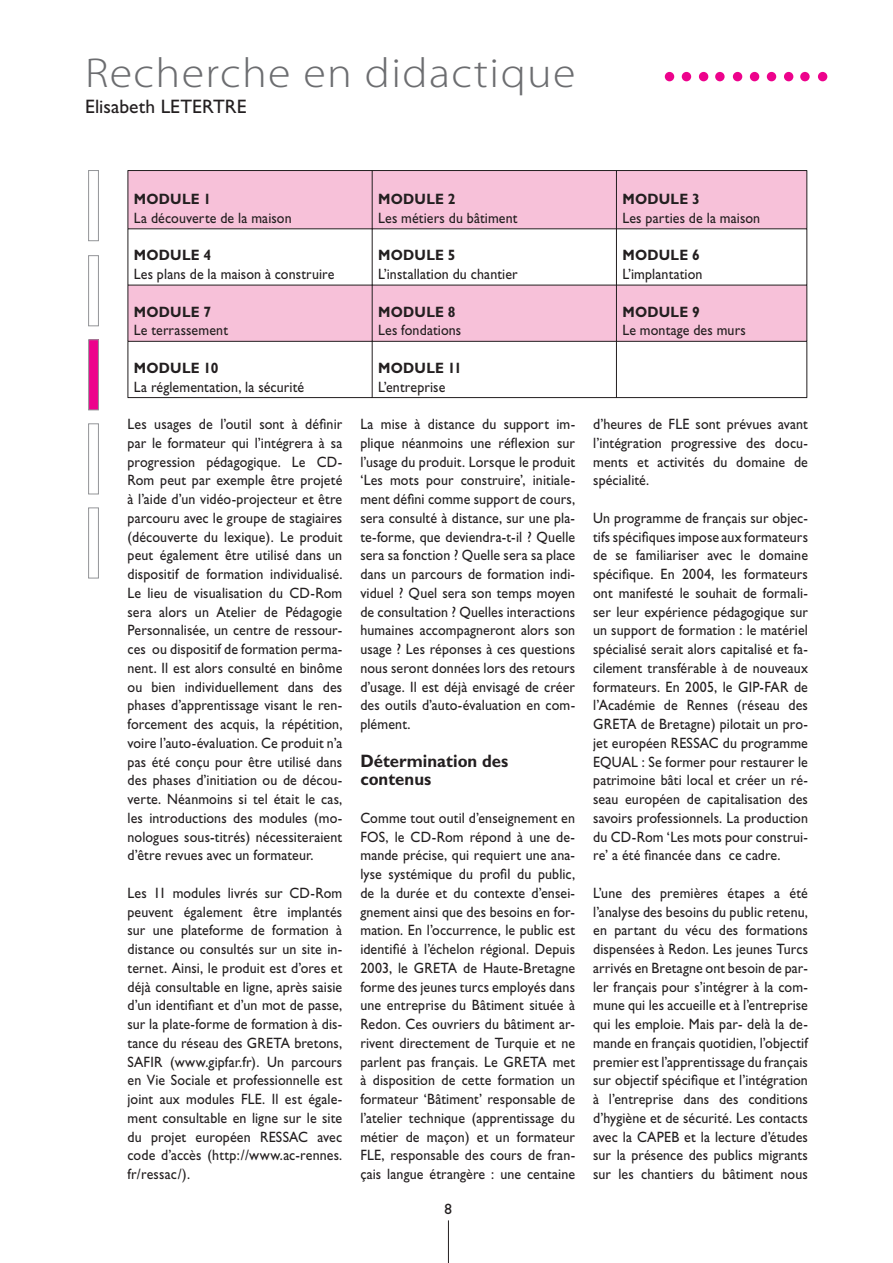
<style>
.page{position:relative;width:893px;height:1263px;background:#fff}
.page>*{position:absolute;margin:0;border:0;box-sizing:border-box;transform-origin:0 0}
.t1{font:300 42px "Myriad Pro";letter-spacing:.03em;color:#6c6d70;scale:1.1 1}
.t2{font:19.5px "Gill Sans";color:#231f20}
.t3{font:700 18px/18.8px "Gill Sans";color:#231f20;scale:.93 1}
.t4{font:15px/18.8px "Gill Sans";letter-spacing:.01em;color:#231f20;text-align:justify;scale:.93 1}
.t5{font:700 15px "Gill Sans";letter-spacing:.015em;color:#231f20;scale:.93 1}
.t6{font:15px "Gill Sans";letter-spacing:.01em;color:#231f20}
</style>
<div class="page">
<hr style="left:448px;top:1220px;width:1px;height:43px;background:#231f20">
<svg style="left:88px;top:170px;width:11px;height:157px"></svg>
<svg style="left:88px;top:339px;width:11px;height:240px"></svg>
<div style="left:818px;top:72px;width:9px;height:9px;background:#ed028c;border-radius:50%"></div>
<div style="left:800px;top:72px;width:10px;height:9px;background:#ed028c;border-radius:50%"></div>
<div style="left:784px;top:72px;width:9px;height:9px;background:#ed028c;border-radius:50%"></div>
<div style="left:767px;top:72px;width:9px;height:9px;background:#ed028c;border-radius:50%"></div>
<div style="left:750px;top:72px;width:9px;height:9px;background:#ed028c;border-radius:50%"></div>
<div style="left:733px;top:72px;width:9px;height:9px;background:#ed028c;border-radius:50%"></div>
<div style="left:715px;top:72px;width:9px;height:9px;background:#ed028c;border-radius:50%"></div>
<div style="left:699px;top:72px;width:9px;height:9px;background:#ed028c;border-radius:50%"></div>
<div style="left:682px;top:72px;width:9px;height:9px;background:#ed028c;border-radius:50%"></div>
<div style="left:665px;top:72px;width:9px;height:9px;background:#ed028c;border-radius:50%"></div>
<svg style="left:129px;top:171px;width:677px;height:170px;fill:#f7c1d9"></svg>
<hr style="left:128px;top:170px;width:244px;height:1px;background:#231f20">
<hr style="left:128px;top:171px;width:1px;height:57px;background:#231f20">
<hr style="left:372px;top:170px;width:244px;height:1px;background:#231f20">
<hr style="left:372px;top:171px;width:1px;height:57px;background:#231f20">
<hr style="left:616px;top:170px;width:191px;height:1px;background:#231f20">
<hr style="left:616px;top:171px;width:1px;height:57px;background:#231f20">
<hr style="left:806px;top:171px;width:1px;height:57px;background:#231f20">
<hr style="left:128px;top:228px;width:244px;height:1px;background:#231f20">
<hr style="left:128px;top:229px;width:1px;height:56px;background:#231f20">
<hr style="left:372px;top:228px;width:244px;height:1px;background:#231f20">
<hr style="left:372px;top:229px;width:1px;height:56px;background:#231f20">
<hr style="left:616px;top:228px;width:191px;height:1px;background:#231f20">
<hr style="left:616px;top:229px;width:1px;height:56px;background:#231f20">
<hr style="left:806px;top:229px;width:1px;height:56px;background:#231f20">
<hr style="left:128px;top:285px;width:244px;height:1px;background:#231f20">
<hr style="left:128px;top:285px;width:1px;height:56px;background:#231f20">
<hr style="left:372px;top:285px;width:244px;height:1px;background:#231f20">
<hr style="left:372px;top:285px;width:1px;height:56px;background:#231f20">
<hr style="left:616px;top:285px;width:191px;height:1px;background:#231f20">
<hr style="left:616px;top:285px;width:1px;height:56px;background:#231f20">
<hr style="left:806px;top:285px;width:1px;height:56px;background:#231f20">
<hr style="left:128px;top:341px;width:244px;height:1px;background:#231f20">
<hr style="left:128px;top:342px;width:1px;height:55px;background:#231f20">
<hr style="left:372px;top:341px;width:244px;height:1px;background:#231f20">
<hr style="left:372px;top:342px;width:1px;height:55px;background:#231f20">
<hr style="left:616px;top:341px;width:191px;height:1px;background:#231f20">
<hr style="left:616px;top:342px;width:1px;height:55px;background:#231f20">
<hr style="left:806px;top:342px;width:1px;height:55px;background:#231f20">
<hr style="left:128px;top:397px;width:488px;height:1px;background:#231f20">
<hr style="left:616px;top:397px;width:191px;height:1px;background:#231f20">
<h1 class="t1" style="left:85px;top:57px;width:447px">Recherche en didactique</h1>
<h2 class="t2" style="left:85px;top:99px;width:163px">Elisabeth LETERTRE</h2>
<p class="t5" style="left:134px;top:194px;width:85px">MODULE 1</p>
<p class="t4" style="left:134px;top:210px;width:171px">La découverte de la maison</p>
<p class="t5" style="left:378px;top:194px;width:85px">MODULE 2</p>
<p class="t4" style="left:378px;top:210px;width:151px">Les métiers du bâtiment</p>
<p class="t5" style="left:622px;top:194px;width:85px">MODULE 3</p>
<p class="t4" style="left:622px;top:210px;width:150px">Les parties de la maison</p>
<p class="t5" style="left:134px;top:250px;width:85px">MODULE 4</p>
<p class="t4" style="left:134px;top:266px;width:217px">Les plans de la maison à construire</p>
<p class="t5" style="left:378px;top:250px;width:85px">MODULE 5</p>
<p class="t4" style="left:378px;top:266px;width:152px">L’installation du chantier</p>
<p class="t5" style="left:622px;top:250px;width:85px">MODULE 6</p>
<p class="t4" style="left:622px;top:266px;width:88px">L’implantation</p>
<p class="t5" style="left:134px;top:306px;width:85px">MODULE 7</p>
<p class="t4" style="left:134px;top:323px;width:103px">Le terrassement</p>
<p class="t5" style="left:378px;top:306px;width:85px">MODULE 8</p>
<p class="t4" style="left:378px;top:323px;width:91px">Les fondations</p>
<p class="t5" style="left:622px;top:306px;width:85px">MODULE 9</p>
<p class="t4" style="left:622px;top:323px;width:134px">Le montage des murs</p>
<p class="t5" style="left:134px;top:363px;width:92px">MODULE 10</p>
<p class="t4" style="left:134px;top:379px;width:185px">La réglementation, la sécurité</p>
<p class="t5" style="left:378px;top:363px;width:91px">MODULE 11</p>
<p class="t4" style="left:378px;top:379px;width:74px">L’entreprise</p>
<p class="t4" style="left:128px;top:416px;width:233px">Les usages de l’outil sont à définir par le formateur qui l’intégrera à sa progression pédagogique. Le CD-Rom peut par exemple être projeté à l’aide d’un vidéo-projecteur et être parcouru avec le groupe de stagiaires (découverte du lexique). Le produit peut également être utilisé dans un dispositif de formation individualisé.<br>Le lieu de visualisation du CD-Rom sera alors un Atelier de Pédagogie Personnalisée, un centre de ressour&shy;ces ou dispositif de formation perma&shy;nent. Il est alors consulté en binôme ou bien individuellement dans des phases d’apprentissage visant le ren&shy;forcement des acquis, la répétition, voire l’auto-évaluation. Ce produit n’a pas été conçu pour être utilisé dans des phases d’initiation ou de décou&shy;verte. Néanmoins si tel était le cas, les introductions des modules (mo&shy;nologues sous-titrés) nécessiteraient d’être revues avec un formateur.</p>
<p class="t4" style="left:128px;top:885px;width:232px">Les 11 modules livrés sur CD-Rom peuvent également être implantés sur une plateforme de formation à distance ou consultés sur un site in&shy;ternet. Ainsi, le produit est d’ores et déjà consultable en ligne, après saisie d’un identifiant et d’un mot de passe, sur la plate-forme de formation à dis&shy;tance du réseau des GRETA bretons, SAFIR (www.gipfar.fr). Un parcours en Vie Sociale et professionnelle est joint aux modules FLE. Il est égale&shy;ment consultable en ligne sur le site du projet européen RESSAC avec code d’accès (http://www.ac-rennes. fr/ressac/).</p>
<p class="t4" style="left:360px;top:416px;width:232px">La mise à distance du support im&shy;plique néanmoins une réflexion sur l’usage du produit. Lorsque le produit ‘Les mots pour construire’, initiale&shy;ment défini comme support de cours, sera consulté à distance, sur une pla&shy;te-forme, que deviendra-t-il ? Quelle sera sa fonction ? Quelle sera sa place dans un parcours de formation indi&shy;viduel ? Quel sera son temps moyen de consultation ? Quelles interactions humaines accompagneront alors son usage ? Les réponses à ces questions nous seront données lors des retours d’usage. Il est déjà envisagé de créer des outils d’auto-évaluation en com&shy;plément.</p>
<p class="t3" style="left:360px;top:753px;width:161px">Détermination des contenus</p>
<p class="t4" style="left:360px;top:810px;width:232px">Comme tout outil d’enseignement en FOS, le CD-Rom répond à une de&shy;mande précise, qui requiert une ana&shy;lyse systémique du profil du public, de la durée et du contexte d’ensei&shy;gnement ainsi que des besoins en for&shy;mation. En l’occurrence, le public est identifié à l’échelon régional. Depuis 2003, le GRETA de Haute-Bretagne forme des jeunes turcs employés dans une entreprise du Bâtiment située à Redon. Ces ouvriers du bâtiment ar&shy;rivent directement de Turquie et ne parlent pas français. Le GRETA met à disposition de cette formation un formateur ‘Bâtiment’ responsable de l’atelier technique (apprentissage du métier de maçon) et un formateur FLE, responsable des cours de fran&shy;çais langue étrangère : une centaine</p>
<p class="t4" style="left:593px;top:416px;width:232px">d’heures de FLE sont prévues avant l’intégration progressive des docu&shy;ments et activités du domaine de spécialité.</p>
<p class="t4" style="left:593px;top:510px;width:233px">Un programme de français sur objec&shy;tifs spécifiques impose aux formateurs de se familiariser avec le domaine spécifique. En 2004, les formateurs ont manifesté le souhait de formali&shy;ser leur expérience pédagogique sur un support de formation : le matériel spécialisé serait alors capitalisé et fa&shy;cilement transférable à de nouveaux formateurs. En 2005, le GIP-FAR de l’Académie de Rennes (réseau des GRETA de Bretagne) pilotait un pro&shy;jet européen RESSAC du programme EQUAL : Se former pour restaurer le patrimoine bâti local et créer un ré&shy;seau européen de capitalisation des savoirs professionnels. La production du CD-Rom ‘Les mots pour construi&shy;re’ a été financée dans ce cadre.</p>
<p class="t4" style="left:593px;top:885px;width:233px">L’une des premières étapes a été l’analyse des besoins du public retenu, en partant du vécu des formations dispensées à Redon. Les jeunes Turcs arrivés en Bretagne ont besoin de par&shy;ler français pour s’intégrer à la com&shy;mune qui les accueille et à l’entreprise qui les emploie. Mais par- delà la de&shy;mande en français quotidien, l’objectif premier est l’apprentissage du français sur objectif spécifique et l’intégration à l’entreprise dans des conditions d’hygiène et de sécurité. Les contacts avec la CAPEB et la lecture d’études sur la présence des publics migrants sur les chantiers du bâtiment nous</p>
<p class="t6" style="left:444px;top:1204px;width:9px">8</p>
</div>
